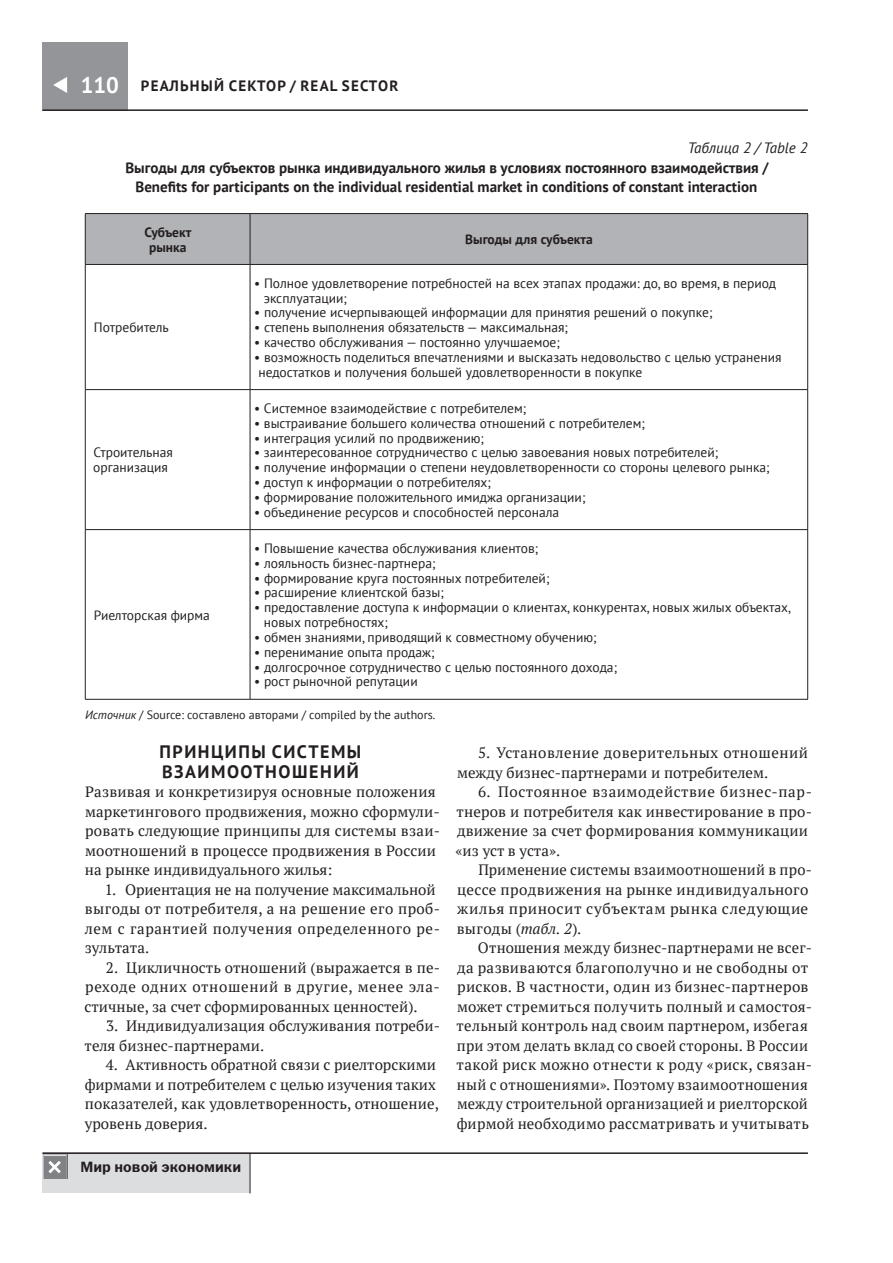
<style>
.page{position:relative;width:893px;height:1263px;background:#fff}
.page>*{position:absolute;margin:0;border:0;box-sizing:border-box;transform-origin:0 0}
.t1{font:700 22.5px "PT Sans";color:#fff}
.t2{font:700 18px/19.5px "PT Sans";letter-spacing:.085em;color:#231f20}
.t3{font:15px/19.5px "PT Serif";letter-spacing:.01em;color:#231f20}
.t4{font:700 15px/19.5px "PT Sans";color:#231f20;text-align:center}
.t5{font:15px "Franklin Gothic Demi C";color:#231f20}
.t6{font:italic 15px "PT Sans";color:#231f20}
.t7{font:700 15px "PT Sans";letter-spacing:.08em;color:#231f20}
.t8{font:13.5px/14.9px "PT Sans";color:#231f20}
.t9{font:700 13.5px/14.9px "PT Sans";color:#231f20;text-align:center}
.t10{font:12px "PT Sans";color:#231f20}
.s1{font-style:italic}
</style>
<div class="page">
<div style="left:43px;top:43px;width:85px;height:68px;background:#939598"></div>
<hr style="left:43px;top:109px;width:765px;height:2px;background:#231f20">
<div style="left:43px;top:1152px;width:207px;height:41px;background:#dcdddf"></div>
<hr style="left:250px;top:1153px;width:1px;height:40px;background:#231f20">
<hr style="left:43px;top:1152px;width:765px;height:2px;background:#231f20">
<svg style="left:53px;top:77px;width:14px;height:16px"></svg>
<svg style="left:43px;top:1154px;width:25px;height:24px"></svg>
<div style="left:86px;top:214px;width:721px;height:50px;background:#b2b3b7"></div>
<hr style="left:250px;top:214px;width:1px;height:50px;background:#231f20">
<hr style="left:250px;top:265px;width:1px;height:124px;background:#231f20">
<hr style="left:85px;top:389px;width:165px;height:1px;background:#231f20">
<hr style="left:250px;top:389px;width:558px;height:1px;background:#231f20">
<hr style="left:250px;top:390px;width:1px;height:139px;background:#231f20">
<hr style="left:85px;top:529px;width:165px;height:1px;background:#231f20">
<hr style="left:250px;top:529px;width:558px;height:1px;background:#231f20">
<hr style="left:250px;top:530px;width:1px;height:169px;background:#231f20">
<hr style="left:85px;top:265px;width:1px;height:124px;background:#231f20">
<hr style="left:807px;top:265px;width:1px;height:124px;background:#231f20">
<hr style="left:85px;top:390px;width:1px;height:139px;background:#231f20">
<hr style="left:807px;top:390px;width:1px;height:139px;background:#231f20">
<hr style="left:85px;top:530px;width:1px;height:169px;background:#231f20">
<hr style="left:807px;top:530px;width:1px;height:169px;background:#231f20">
<hr style="left:85px;top:699px;width:165px;height:1px;background:#231f20">
<hr style="left:250px;top:699px;width:558px;height:1px;background:#231f20">
<hr style="left:85px;top:213px;width:165px;height:1px;background:#231f20">
<hr style="left:85px;top:214px;width:1px;height:50px;background:#231f20">
<hr style="left:250px;top:213px;width:558px;height:1px;background:#231f20">
<hr style="left:807px;top:214px;width:1px;height:50px;background:#231f20">
<hr style="left:85px;top:264px;width:165px;height:1px;background:#231f20">
<hr style="left:250px;top:264px;width:558px;height:1px;background:#231f20">
<h1 class="t1" style="left:81px;top:70px;width:40px">110</h1>
<p class="t4" style="left:141px;top:76px;width:12px">РЕАЛЬНЫЙ</p>
<p class="t4" style="left:229px;top:76px;width:11px">СЕКТОР</p>
<p class="t7" style="left:290px;top:76px;width:110px">/ REAL SECTOR</p>
<p class="t6" style="left:688px;top:139px;width:121px">Таблица 2 / Table 2</p>
<p class="t4" style="left:125px;top:158px;width:645px">Выгоды для субъектов рынка индивидуального жилья в условиях постоянного взаимодействия /<br>Benefits for participants on the individual residential market in conditions of constant interaction</p>
<p class="t9" style="left:144px;top:224px;width:48px">Субъект рынка</p>
<p class="t9" style="left:465px;top:232px;width:129px">Выгоды для субъекта</p>
<p class="t8" style="left:94px;top:320px;width:76px">Потребитель</p>
<p class="t8" style="left:93px;top:445px;width:81px">Строительная организация</p>
<p class="t8" style="left:264px;top:275px;width:514px;text-indent:-9px">• Полное удовлетворение потребностей на всех этапах продажи: до, во время, в период эксплуатации;</p>
<p class="t8" style="left:254px;top:305px;width:460px">• получение исчерпывающей информации для принятия решений о покупке;</p>
<p class="t8" style="left:254px;top:320px;width:315px">• степень выполнения обязательств — максимальная;</p>
<p class="t8" style="left:254px;top:335px;width:307px">• качество обслуживания — постоянно улучшаемое;</p>
<p class="t8" style="left:258px;top:349px;width:524px;text-indent:-4px">• возможность поделиться впечатлениями и высказать недовольство с целью устранения недостатков и получения большей удовлетворенности в покупке</p>
<p class="t8" style="left:254px;top:400px;width:273px">• Системное взаимодействие с потребителем;</p>
<p class="t8" style="left:254px;top:415px;width:392px">• выстраивание большего количества отношений с потребителем;</p>
<p class="t8" style="left:254px;top:430px;width:231px">• интеграция усилий по продвижению;</p>
<p class="t8" style="left:254px;top:445px;width:465px">• заинтересованное сотрудничество с целью завоевания новых потребителей;</p>
<p class="t8" style="left:254px;top:460px;width:517px">• получение информации о степени неудовлетворенности со стороны целевого рынка;</p>
<p class="t8" style="left:254px;top:475px;width:238px">• доступ к информации о потребителях;</p>
<p class="t8" style="left:254px;top:489px;width:333px">• формирование положительного имиджа организации;</p>
<p class="t8" style="left:254px;top:504px;width:306px">• объединение ресурсов и способностей персонала</p>
<p class="t8" style="left:254px;top:540px;width:285px">• Повышение качества обслуживания клиентов;</p>
<p class="t8" style="left:254px;top:555px;width:183px">• лояльность бизнес-партнера;</p>
<p class="t8" style="left:254px;top:570px;width:297px">• формирование круга постоянных потребителей;</p>
<p class="t8" style="left:254px;top:585px;width:191px">• расширение клиентской базы;</p>
<p class="t8" style="left:264px;top:600px;width:529px;text-indent:-10px">• предоставление доступа к информации о клиентах, конкурентах, новых жилых объектах, новых потребностях;</p>
<p class="t8" style="left:254px;top:629px;width:344px">• обмен знаниями, приводящий к совместному обучению;</p>
<p class="t8" style="left:254px;top:644px;width:182px">• перенимание опыта продаж;</p>
<p class="t8" style="left:254px;top:659px;width:364px">• долгосрочное сотрудничество с целью постоянного дохода;</p>
<p class="t8" style="left:254px;top:674px;width:165px">• рост рыночной репутации</p>
<p class="t10" style="left:85px;top:707px;width:352px"><span class="s1">Источник</span> / Source: составлено авторами / compiled by the authors.</p>
<p class="t8" style="left:94px;top:607px;width:118px">Риелторская фирма</p>
<p class="t2" style="left:159px;top:742px;width:203px">Принципы системы взаимоотношений</p>
<p class="t3" style="left:85px;top:782px;width:357px">Развивая и конкретизируя основные положения маркетингового продвижения, можно сформули&shy;ровать следующие принципы для системы взаи&shy;моотношений в процессе продвижения в России на рынке индивидуального жилья:</p>
<p class="t3" style="left:85px;top:879px;width:357px;text-indent:20px">1. Ориентация не на получение максимальной выгоды от потребителя, а на решение его проб&shy;лем с гарантией получения определенного ре&shy;зультата.</p>
<p class="t3" style="left:85px;top:957px;width:357px;text-align:justify;text-indent:21px">2. Цикличность отношений (выражается в пе&shy;реходе одних отношений в другие, менее эла&shy;стичные, за счет сформированных ценностей).</p>
<p class="t3" style="left:85px;top:1016px;width:357px;text-indent:22px">3. Индивидуализация обслуживания потреби&shy;теля бизнес-партнерами.</p>
<p class="t3" style="left:85px;top:1055px;width:356px;text-indent:21px">4. Активность обратной связи с риелторскими фирмами и потребителем с целью изучения таких показателей, как удовлетворенность, отношение, уровень доверия.</p>
<p class="t5" style="left:80px;top:1158px;width:162px">Мир новой экономики</p>
<p class="t3" style="left:457px;top:743px;width:352px;text-indent:21px">5. Установление доверительных отношений между бизнес-партнерами и потребителем.</p>
<p class="t3" style="left:455px;top:782px;width:358px;text-indent:23px">6. Постоянное взаимодействие бизнес-пар&shy;тнеров и потребителя как инвестирование в про&shy;движение за счет формирования коммуникации «из уст в уста».</p>
<p class="t3" style="left:457px;top:860px;width:357px;text-indent:21px">Применение системы взаимоотношений в про&shy;цессе продвижения на рынке индивидуального жилья приносит субъектам рынка следующие выгоды (<span class="s1">табл. 2</span>)<span class="s1">.</span></p>
<p class="t3" style="left:457px;top:938px;width:357px;text-indent:21px">Отношения между бизнес-партнерами не всег&shy;да развиваются благополучно и не свободны от рисков. В частности, один из бизнес-партнеров может стремиться получить полный и самостоя&shy;тельный контроль над своим партнером, избегая при этом делать вклад со своей стороны. В России такой риск можно отнести к роду «риск, связан&shy;ный с отношениями». Поэтому взаимоотношения между строительной организацией и риелторской фирмой необходимо рассматривать и учитывать</p>
</div>
